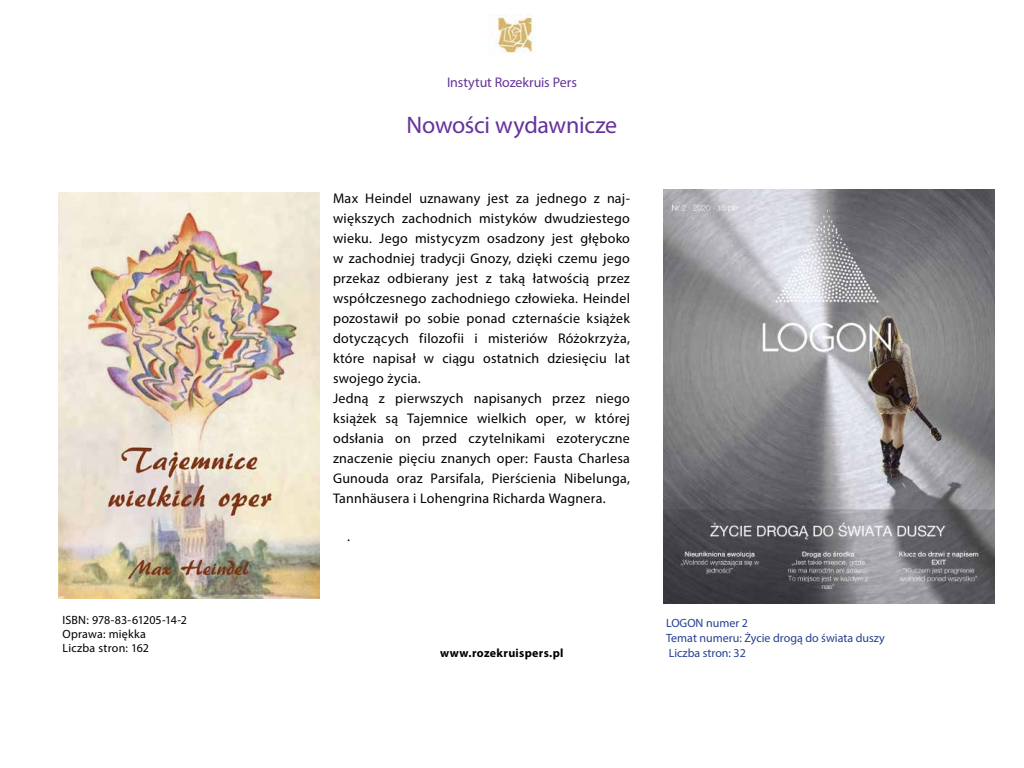
<style>
.page{position:relative;width:1024px;height:768px;background:#fff}
.page>*{position:absolute;margin:0;border:0;box-sizing:border-box;transform-origin:0 0}
.t1{font:24px "Myriad Pro";letter-spacing:-.015em;color:#639}
.t2{font:14px/20px "Myriad Pro";letter-spacing:.015em;color:#000}
.t3{font:14px "Myriad Pro";letter-spacing:-.01em;color:#639}
.t4{font:12px/14.9px "Myriad Pro";color:#25408f}
.t5{font:12px/14px "Myriad Pro";letter-spacing:.015em;color:#000}
.t6{font:700 12px "Myriad Pro";letter-spacing:.025em;color:#000}
</style>
<div class="page">
<img style="left:492px;top:15px;width:44px;height:39px">
<img style="left:663px;top:189px;width:332px;height:414px">
<img style="left:58px;top:192px;width:262px;height:406px">
<p class="t5" style="left:63px;top:613px;width:126px">ISBN: 978-83-61205-14-2<br>Oprawa: miękka<br>Liczba stron: 162</p>
<p class="t3" style="left:447px;top:74px;width:131px">Instytut Rozekruis Pers</p>
<h1 class="t1" style="left:407px;top:110px;width:212px">Nowości wydawnicze</h1>
<p class="t2" style="left:333px;top:188px;width:299px">Max Heindel uznawany jest za jednego z naj&shy;większych zachodnich mistyków dwudziestego wieku. Jego mistycyzm osadzony jest głęboko w zachodniej tradycji Gnozy, dzięki czemu jego przekaz odbierany jest z taką łatwością przez współczesnego zachodniego człowieka. Heindel pozostawił po sobie ponad czternaście książek dotyczących filozofii i misteriów Różokrzyża, które napisał w ciągu ostatnich dziesięciu lat swojego życia.<br>Jedną z pierwszych napisanych przez niego książek są Tajemnice wielkich oper, w której odsłania on przed czytelnikami ezoteryczne znaczenie pięciu znanych oper: Fausta Charlesa Gunouda oraz Parsifala, Pierścienia Nibelunga, Tannhäusera i Lohengrina Richarda Wagnera.</p>
<p class="t2" style="left:347px;top:526px;width:4px">.</p>
<p class="t6" style="left:440px;top:645px;width:125px">www.rozekruispers.pl</p>
<p class="t4" style="left:666px;top:615px;width:220px">LOGON numer 2<br>Temat numeru: Życie drogą do świata duszy<br>Liczba stron: 32</p>
</div>
